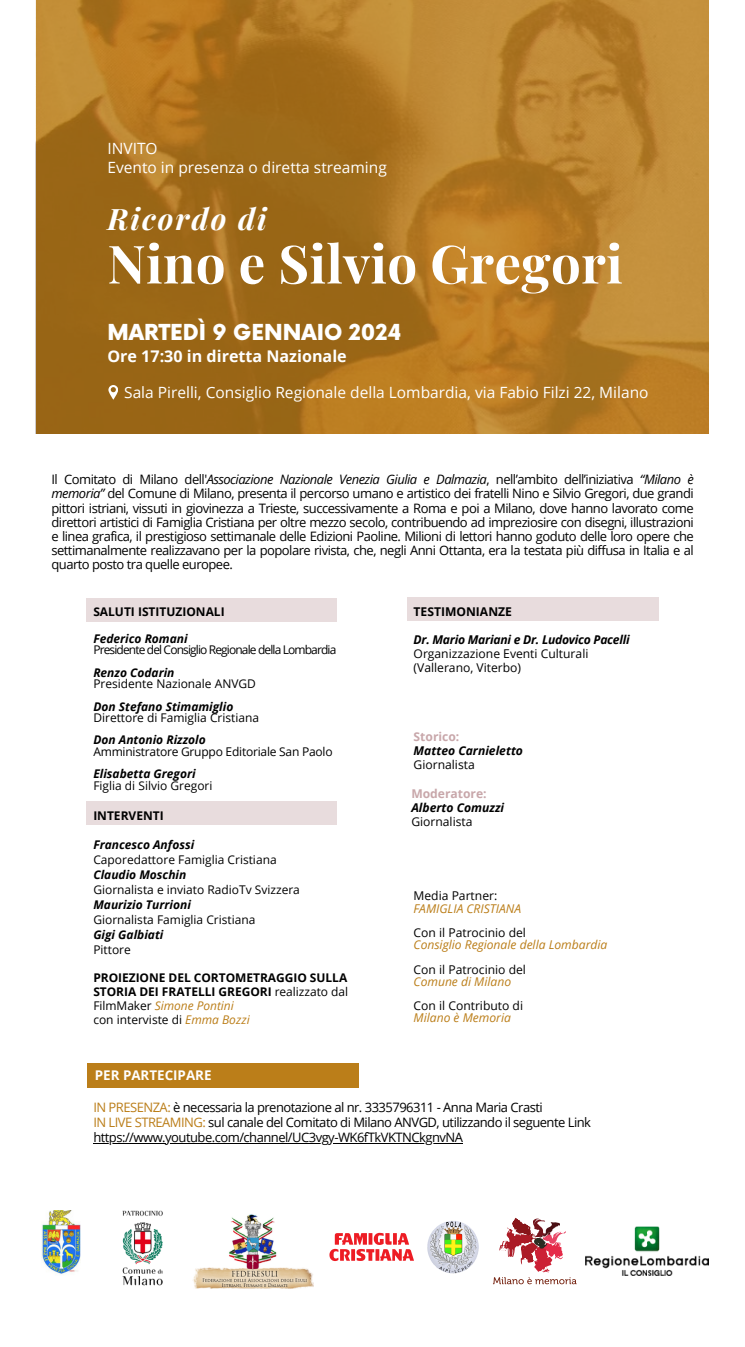
<style>
.page{position:relative;width:745px;height:1347px;background:#fff}
.page>*{position:absolute;margin:0;border:0;box-sizing:border-box;transform-origin:0 0}
.t1{font:700 52.88px "Playfair Display";letter-spacing:.005em;color:#fff}
.t2{font:italic 700 29.62px "Playfair Display";letter-spacing:.07em;color:#fff}
.t3{font:900 21.5px "Now";color:#fff}
.t4{font:700 16.12px "Open Sans";color:#fff}
.t5{font:15.5px "Open Sans";color:#fff}
.t6{font:700 13.38px "Open Sans";color:#fff}
.t7{font:13px/14px "Open Sans";letter-spacing:-.04em;color:#000;text-align:justify}
.t8{font:12.12px "Open Sans";color:#000}
.t9{font:italic 12.12px "Open Sans";color:#bb7e19}
.t10{font:italic 700 12.12px "Open Sans";letter-spacing:-.02em;color:#000}
.t11{font:italic 700 12.12px "Open Sans";color:#000}
.t12{font:700 12.12px "Open Sans";color:#c8a7aa}
.t13{font:700 12.12px "Open Sans";color:#000}
.t14{font:12px "Open Sans";color:#000}
.t15{font:italic 700 12px "Open Sans";color:#000}
.t16{font:700 12px/14px "Open Sans";color:#000;text-align:justify}
.t17{font:12px "Open Sans";letter-spacing:-.07em;color:#000}
.t18{font:12px "Open Sans";letter-spacing:-.02em;color:#000}
.s1{font-style:italic}
.s2{font-weight:400}
.s3{font-weight:400;font-style:italic;color:#bb7e19}
.s4{font-style:italic;color:#bb7e19}
.s5{color:#bb7e19}
</style>
<div class="page">
<img style="left:36px;top:0;width:672px;height:434px">
<svg style="left:329px;top:1232px;width:85px;height:28px"></svg>
<img style="left:427px;top:1221px;width:51px;height:52px">
<img style="left:192px;top:1214px;width:121px;height:74px">
<img style="left:585px;top:1226px;width:123px;height:49px">
<div style="left:86px;top:598px;width:250px;height:23px;background:#e8dcdd"></div>
<div style="left:406px;top:597px;width:252px;height:23px;background:#e8dcdd"></div>
<div style="left:86px;top:801px;width:250px;height:23px;background:#e8dcdd"></div>
<img style="left:41px;top:1210px;width:40px;height:64px">
<svg style="left:108px;top:385px;width:10px;height:15px"></svg>
<img style="left:122px;top:1210px;width:41px;height:76px">
<div style="left:87px;top:1062px;width:271px;height:25px;background:#bb7e19"></div>
<hr style="left:93px;top:1142px;width:369px;height:1px;background:#000">
<svg style="left:493px;top:1217px;width:83px;height:67px"></svg>
<p class="t5" style="left:107px;top:137px;width:52px">INVITO</p>
<p class="t5" style="left:107px;top:156px;width:281px">Evento in presenza o diretta streaming</p>
<p class="t2" style="left:107px;top:198px;width:161px">Ricordo di</p>
<p class="t1" style="left:107px;top:226px;width:516px">Nino e Silvio Gregori</p>
<p class="t3" style="left:107px;top:320px;width:295px">MARTEDÌ 9 GENNAIO 2024</p>
<p class="t4" style="left:107px;top:344px;width:241px">Ore 17:30 in diretta Nazionale</p>
<p class="t5" style="left:124px;top:381px;width:526px">Sala Pirelli, Consiglio Regionale della Lombardia, via Fabio Filzi 22, Milano</p>
<p class="t7" style="left:51px;top:472px;width:643px">Il Comitato di Milano dell'<span class="s1">Associazione Nazionale Venezia Giulia e Dalmazia</span>, nell’ambito dell’iniziativa <span class="s1">“Milano è memoria”</span> del Comune di Milano, presenta il percorso umano e artistico dei fratelli Nino e Silvio Gregori, due grandi pittori istriani, vissuti in giovinezza a Trieste, successivamente a Roma e poi a Milano, dove hanno lavorato come direttori artistici di Famiglia Cristiana per oltre mezzo secolo, contribuendo ad impreziosire con disegni, illustrazioni e linea grafica, il prestigioso settimanale delle Edizioni Paoline. Milioni di lettori hanno goduto delle loro opere che settimanalmente realizzavano per la popolare rivista, che, negli Anni Ottanta, era la testata più diffusa in Italia e al quarto posto tra quelle europee.</p>
<p class="t16" style="left:93px;top:604px;width:133px">SALUTI ISTITUZIONALI</p>
<p class="t15" style="left:93px;top:630px;width:96px">Federico Romani</p>
<p class="t17" style="left:93px;top:641px;width:244px">Presidente del Consiglio Regionale della Lombardia</p>
<p class="t15" style="left:93px;top:664px;width:83px">Renzo Codarin</p>
<p class="t14" style="left:93px;top:675px;width:164px">Presidente Nazionale ANVGD</p>
<p class="t15" style="left:93px;top:698px;width:141px">Don Stefano Stimamiglio</p>
<p class="t14" style="left:93px;top:709px;width:167px">Direttore di Famiglia Cristiana</p>
<p class="t15" style="left:93px;top:731px;width:114px">Don Antonio Rizzolo</p>
<p class="t18" style="left:93px;top:743px;width:241px">Amministratore Gruppo Editoriale San Paolo</p>
<p class="t15" style="left:93px;top:765px;width:104px">Elisabetta Gregori</p>
<p class="t14" style="left:93px;top:776px;width:121px">Figlia di Silvio Gregori</p>
<p class="t16" style="left:93px;top:807px;width:72px">INTERVENTI</p>
<p class="t15" style="left:93px;top:835px;width:102px">Francesco Anfossi</p>
<p class="t14" style="left:93px;top:850px;width:185px">Caporedattore Famiglia Cristiana</p>
<p class="t15" style="left:93px;top:865px;width:94px">Claudio Moschin</p>
<p class="t14" style="left:93px;top:880px;width:208px">Giornalista e inviato RadioTv Svizzera</p>
<p class="t15" style="left:93px;top:895px;width:99px">Maurizio Turrioni</p>
<p class="t14" style="left:93px;top:910px;width:164px">Giornalista Famiglia Cristiana</p>
<p class="t15" style="left:93px;top:925px;width:72px">Gigi Galbiati</p>
<p class="t14" style="left:93px;top:940px;width:39px">Pittore</p>
<p class="t16" style="left:93px;top:970px;width:256px">PROIEZIONE DEL CORTOMETRAGGIO SULLA STORIA DEI FRATELLI GREGORI <span class="s2">realizzato dal FilmMaker</span> <span class="s3">Simone Pontini</span></p>
<p class="t14" style="left:93px;top:1011px;width:158px">con interviste di <span class="s4">Emma Bozzi</span></p>
<p class="t6" style="left:95px;top:1065px;width:118px">PER PARTECIPARE</p>
<p class="t13" style="left:413px;top:602px;width:100px">TESTIMONIANZE</p>
<p class="t10" style="left:413px;top:630px;width:217px">Dr. Mario Mariani e Dr. Ludovico Pacelli</p>
<p class="t8" style="left:413px;top:644px;width:176px">Organizzazione Eventi Culturali</p>
<p class="t8" style="left:413px;top:658px;width:109px">(Vallerano, Viterbo)</p>
<p class="t12" style="left:413px;top:728px;width:47px">Storico:</p>
<p class="t11" style="left:413px;top:742px;width:111px">Matteo Carnieletto</p>
<p class="t8" style="left:413px;top:756px;width:63px">Giornalista</p>
<p class="t12" style="left:411px;top:785px;width:77px">Moderatore:</p>
<p class="t11" style="left:411px;top:799px;width:94px">Alberto Comuzzi</p>
<p class="t8" style="left:411px;top:813px;width:63px">Giornalista</p>
<p class="t8" style="left:413px;top:887px;width:85px">Media Partner:</p>
<p class="t9" style="left:413px;top:899px;width:109px">FAMIGLIA CRISTIANA</p>
<p class="t8" style="left:413px;top:924px;width:114px">Con il Patrocinio del</p>
<p class="t9" style="left:413px;top:936px;width:195px">Consiglio Regionale della Lombardia</p>
<p class="t8" style="left:413px;top:960px;width:114px">Con il Patrocinio del</p>
<p class="t9" style="left:413px;top:972px;width:99px">Comune di Milano</p>
<p class="t8" style="left:413px;top:997px;width:111px">Con il Contributo di</p>
<p class="t9" style="left:413px;top:1009px;width:99px">Milano è Memoria</p>
<p class="t7" style="left:93px;top:1099px;width:451px"><span class="s5">IN PRESENZA:</span> è necessaria la prenotazione al nr. 3335796311 - Anna Maria Crasti</p>
<p class="t7" style="left:93px;top:1114px;width:499px;line-height:15px"><span class="s5">IN LIVE STREAMING:</span> sul canale del Comitato di Milano ANVGD, utilizzando il seguente Link https://www.youtube.com/channel/UC3vgy-WK6fTkVKTNCkgnvNA</p>
</div>
